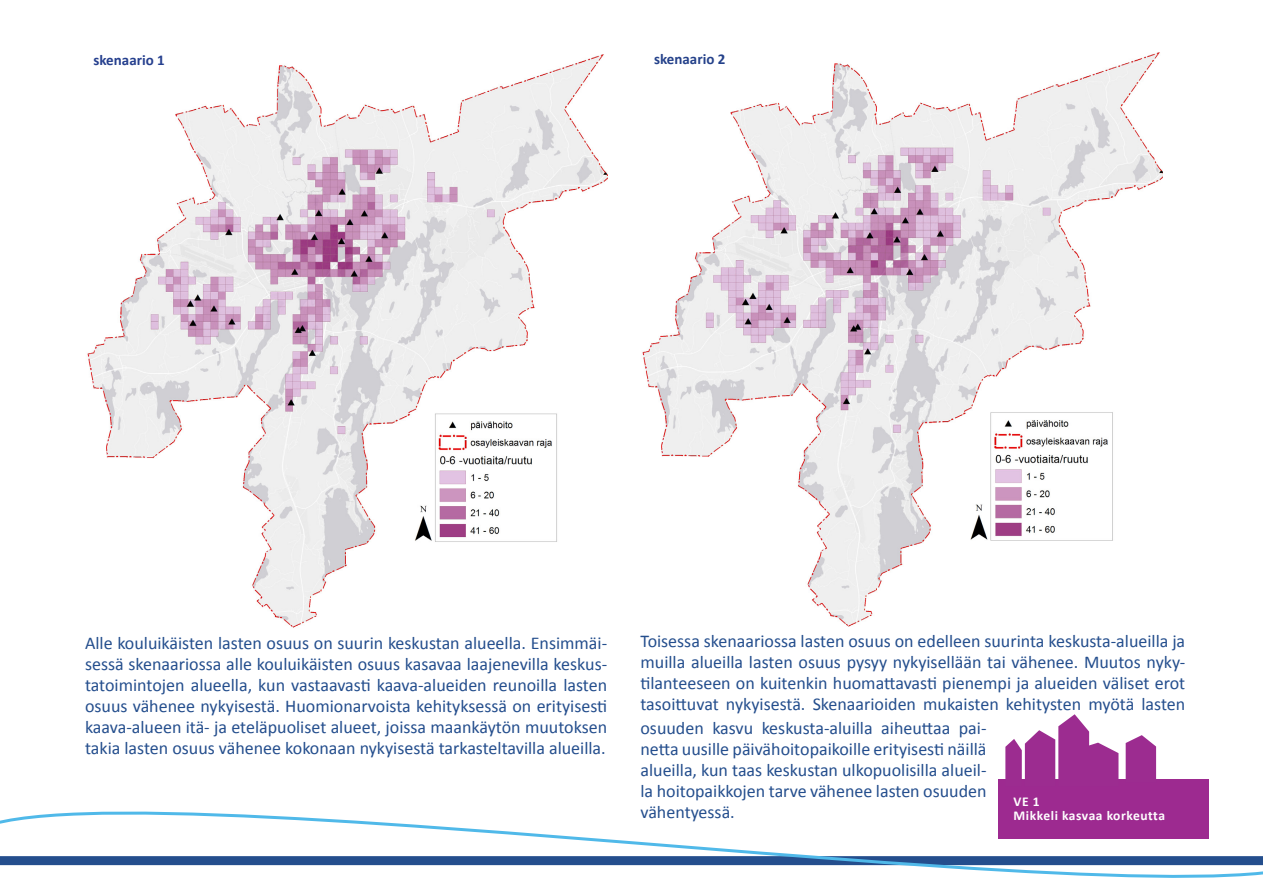
<style>
.page{position:relative;width:1263px;height:893px;background:#fff}
.page>*{position:absolute;margin:0;border:0;box-sizing:border-box;transform-origin:0 0}
.Body{font:18px/21px "Calibri";color:#244e8d;text-align:justify}
.kuvateksti1{font:700 15px "Calibri";color:#253f8e}
.kuvateksti1-2{font:700 15px "Calibri";color:#24418a}
.numerot{font:700 13.5px "Calibri";letter-spacing:.04em;color:#fff}
</style>
<div class="page">
<svg style="left:0;top:743px;width:1263px;height:135px"></svg>
<img style="left:87px;top:54px;width:520px;height:574px">
<img style="left:642px;top:52px;width:521px;height:574px">
<div style="left:998px;top:780px;width:211px;height:59px;background:#9d2a90"></div>
<svg style="left:1005px;top:714px;width:113px;height:66px"></svg>
<svg style="left:1126px;top:735px;width:30px;height:45px"></svg>
<p class="kuvateksti1" style="left:94px;top:51px;width:73px">skenaario 1</p>
<p class="kuvateksti1-2" style="left:654px;top:49px;width:73px">skenaario 2</p>
<p class="Body" style="left:85px;top:632px;width:524px">Alle kouluikäisten lasten osuus on suurin keskustan alueella. Ensimmäi&shy;sessä skenaariossa alle kouluikäisten osuus kasavaa laajenevilla keskus&shy;tatoimintojen alueella, kun vastaavasti kaava-alueiden reunoilla lasten osuus vähenee nykyisestä. Huomionarvoista kehityksessä on erityisesti kaava-alueen itä- ja eteläpuoliset alueet, joissa maankäytön muutoksen takia lasten osuus vähenee kokonaan nykyisestä tarkasteltavilla alueilla.</p>
<p class="Body" style="left:640px;top:631px;width:546px">Toisessa skenaariossa lasten osuus on edelleen suurinta keskusta-alueilla ja muilla alueilla lasten osuus pysyy nykyisellään tai vähenee. Muutos nyky&shy;tilanteeseen on kuitenkin huomattavasti pienempi ja alueiden väliset erot tasoittuvat nykyisestä. Skenaarioiden mukaisten kehitysten myötä lasten</p>
<p class="Body" style="left:640px;top:717px;width:348px">osuuden kasvu keskusta-aluilla aiheuttaa pai&shy;netta uusille päivähoitopaikoille erityisesti näillä alueilla, kun taas keskustan ulkopuolisilla alueil&shy;la hoitopaikkojen tarve vähenee lasten osuuden vähentyessä.</p>
<p class="numerot" style="left:1013px;top:793px;width:28px">VE 1</p>
<p class="numerot" style="left:1013px;top:806px;width:153px">Mikkeli kasvaa korkeutta</p>
</div>
